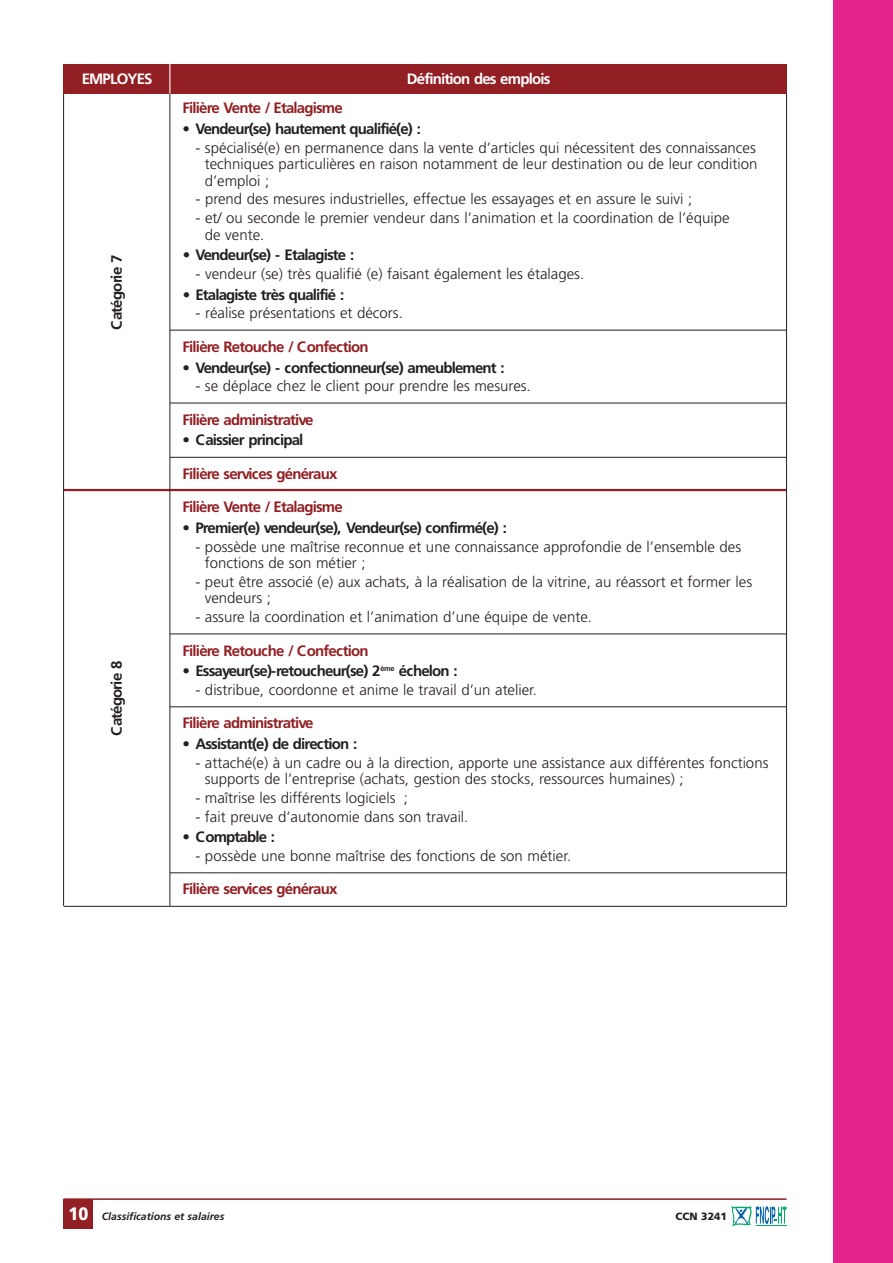
<style>
.page{position:relative;width:893px;height:1263px;background:#fff}
.page>*{position:absolute;margin:0;border:0;box-sizing:border-box;transform-origin:0 0}
.t1{font:900 18px "Frutiger";color:#fff;scale:.9 1}
.t2{font:300 15px/16.5px "Frutiger";color:#231f20}
.t3{font:700 15px "Frutiger";letter-spacing:-.055em;color:#231f20}
.t4{font:700 15px "Frutiger";letter-spacing:-.055em;color:#911f23}
.t5{font:700 15px "Frutiger";letter-spacing:-.055em;color:#fff}
.t6{font:italic 700 10.5px "Frutiger";color:#231f20}
.t7{font:900 10.5px "Frutiger";color:#231f20}
</style>
<div class="page">
<hr style="left:170px;top:330px;width:616px;height:1px;background:#231f20">
<hr style="left:170px;top:403px;width:616px;height:1px;background:#231f20">
<hr style="left:170px;top:457px;width:616px;height:1px;background:#231f20">
<hr style="left:64px;top:489px;width:722px;height:2px;background:#911f23">
<hr style="left:170px;top:634px;width:616px;height:1px;background:#231f20">
<hr style="left:170px;top:706px;width:616px;height:1px;background:#231f20">
<hr style="left:170px;top:872px;width:616px;height:1px;background:#231f20">
<hr style="left:64px;top:906px;width:722px;height:1px;background:#231f20">
<div style="left:833px;top:0;width:59px;height:1263px;background:#e2238c"></div>
<div style="left:64px;top:1199px;width:29px;height:30px;background:#911f23"></div>
<hr style="left:64px;top:1198px;width:722px;height:2px;background:#911f23">
<svg style="left:731px;top:1206px;width:55px;height:20px"></svg>
<hr style="left:756px;top:1225px;width:30px;height:1px;background:#00ab66">
<div style="left:170px;top:64px;width:616px;height:30px;background:#911f23"></div>
<div style="left:64px;top:64px;width:106px;height:30px;background:#911f23"></div>
<hr style="left:169px;top:94px;width:1px;height:812px;background:#231f20">
<hr style="left:786px;top:94px;width:1px;height:812px;background:#231f20">
<hr style="left:63px;top:94px;width:1px;height:812px;background:#231f20">
<hr style="left:169px;top:64px;width:1px;height:30px;background:#fff">
<p class="t5" style="left:82px;top:73px;width:72px">EMPLOYES</p>
<p class="t5" style="left:407px;top:73px;width:145px">Définition des emplois</p>
<p class="t3" style="left:111px;top:330px;width:77px;rotate:-90deg">Catégorie 7</p>
<p class="t3" style="left:111px;top:736px;width:77px;rotate:-90deg">Catégorie 8</p>
<p class="t4" style="left:183px;top:102px;width:162px">Filière Vente / Etalagisme</p>
<p class="t3" style="left:183px;top:123px;width:240px">• Vendeur(se) hautement qualifié(e) :</p>
<p class="t2" style="left:205px;top:140px;width:554px;text-align:justify;text-indent:-9px">- spécialisé(e) en permanence dans la vente d’articles qui nécessitent des connaissances techniques particulières en raison notamment de leur destination ou de leur condition d’emploi ;</p>
<p class="t2" style="left:195px;top:192px;width:498px">- prend des mesures industrielles, effectue les essayages et en assure le suivi ;</p>
<p class="t2" style="left:205px;top:211px;width:526px;text-indent:-9px">- et/ ou seconde le premier vendeur dans l’animation et la coordination de l’équipe de vente.</p>
<p class="t3" style="left:183px;top:249px;width:173px">• Vendeur(se) - Etalagiste :</p>
<p class="t2" style="left:195px;top:267px;width:390px">- vendeur (se) très qualifié (e) faisant également les étalages.</p>
<p class="t3" style="left:183px;top:288px;width:163px">• Etalagiste très qualifié :</p>
<p class="t2" style="left:195px;top:306px;width:209px">- réalise présentations et décors.</p>
<p class="t4" style="left:183px;top:341px;width:187px">Filière Retouche / Confection</p>
<p class="t3" style="left:183px;top:361px;width:323px">• Vendeur(se) - confectionneur(se) ameublement :</p>
<p class="t2" style="left:195px;top:379px;width:337px">- se déplace chez le client pour prendre les mesures.</p>
<p class="t4" style="left:183px;top:413px;width:132px">Filière administrative</p>
<p class="t3" style="left:183px;top:434px;width:122px">• Caissier principal</p>
<p class="t4" style="left:183px;top:468px;width:156px">Filière services généraux</p>
<p class="t4" style="left:183px;top:501px;width:162px">Filière Vente / Etalagisme</p>
<p class="t3" style="left:183px;top:522px;width:326px">• Premier(e) vendeur(se), Vendeur(se) confirmé(e) :</p>
<p class="t2" style="left:205px;top:540px;width:538px;text-indent:-9px">- possède une maîtrise reconnue et une connaissance approfondie de l’ensemble des fonctions de son métier ;</p>
<p class="t2" style="left:205px;top:575px;width:549px;text-indent:-9px">- peut être associé (e) aux achats, à la réalisation de la vitrine, au réassort et former les vendeurs ;</p>
<p class="t2" style="left:195px;top:610px;width:398px">- assure la coordination et l’animation d’une équipe de vente.</p>
<p class="t4" style="left:183px;top:644px;width:187px">Filière Retouche / Confection</p>
<p class="t3" style="left:183px;top:665px;width:276px">• Essayeur(se)-retoucheur(se) 2<sup>ème</sup> échelon :</p>
<p class="t2" style="left:195px;top:683px;width:343px">- distribue, coordonne et anime le travail d’un atelier.</p>
<p class="t4" style="left:183px;top:717px;width:132px">Filière administrative</p>
<p class="t3" style="left:183px;top:738px;width:176px">• Assistant(e) de direction :</p>
<p class="t2" style="left:205px;top:756px;width:565px;text-indent:-9px">- attaché(e) à un cadre ou à la direction, apporte une assistance aux différentes fonctions supports de l’entreprise (achats, gestion des stocks, ressources humaines) ;</p>
<p class="t2" style="left:195px;top:791px;width:214px">- maîtrise les différents logiciels ;</p>
<p class="t2" style="left:195px;top:809px;width:275px">- fait preuve d’autonomie dans son travail.</p>
<p class="t3" style="left:183px;top:831px;width:94px">• Comptable :</p>
<p class="t2" style="left:195px;top:849px;width:377px">- possède une bonne maîtrise des fonctions de son métier.</p>
<p class="t4" style="left:183px;top:883px;width:156px">Filière services généraux</p>
<p class="t1" style="left:69px;top:1207px;width:24px">10</p>
<p class="t6" style="left:102px;top:1212px;width:124px">Classifications et salaires</p>
<p class="t7" style="left:675px;top:1212px;width:53px">CCN 3241</p>
</div>
